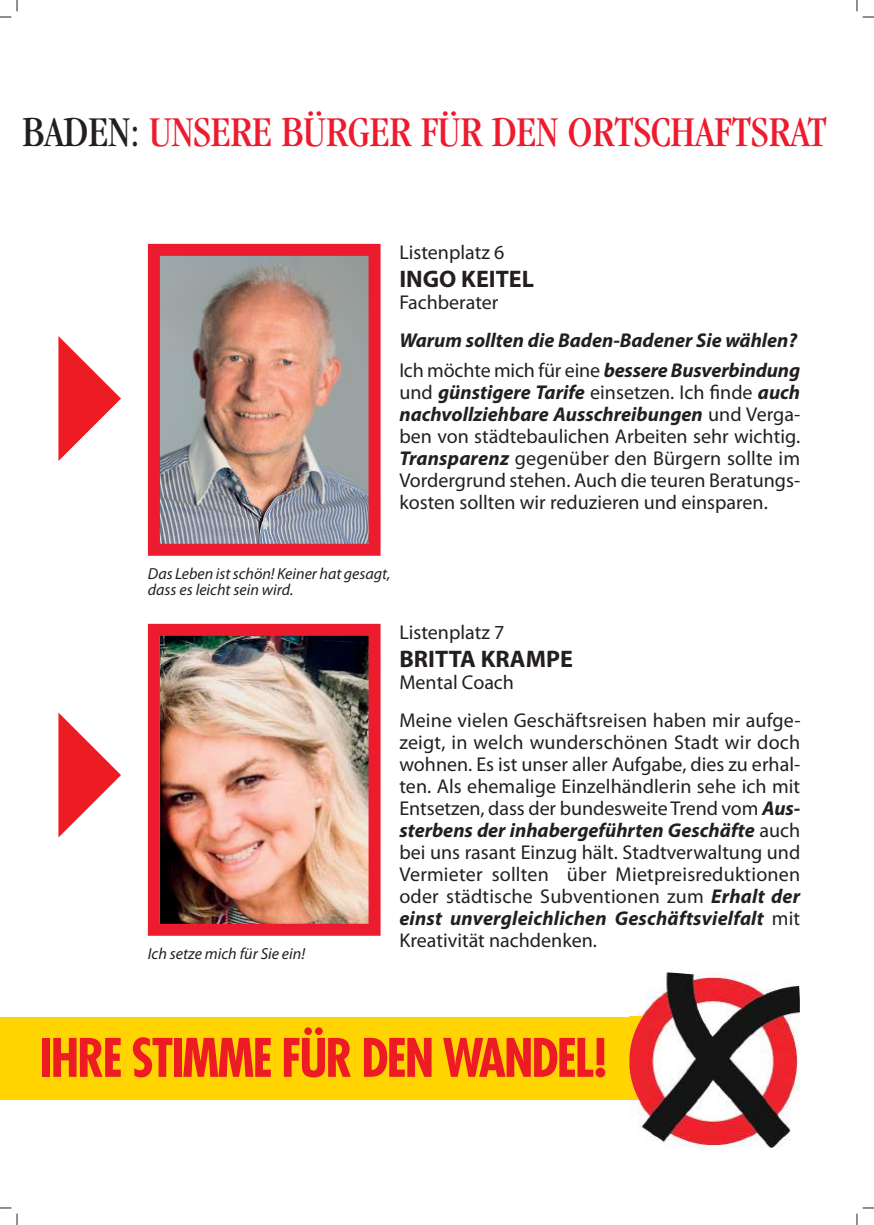
<style>
.page{position:relative;width:874px;height:1225px;background:#fff}
.page>*{position:absolute;margin:0;border:0;box-sizing:border-box;transform-origin:0 0}
.t1{font:700 condensed 51.6px "Futura LT";letter-spacing:-.04em;color:#ed1c24}
.t2{font:condensed 44px "Garamond";color:#ed1b2e}
.t3{font:700 24px "Myriad Pro";color:#231f20}
.t4{font:20px/22px "Myriad Pro";color:#231f20;text-align:justify}
.t5{font:italic 700 20px/30px "Myriad Pro";color:#231f20}
.t6{font:italic 16px/16px "Myriad Pro";color:#231f20}
.s1{color:#231f20}
.s2{font-weight:400;font-style:normal}
.s3{font-weight:700;font-style:italic}
</style>
<div class="page">
<svg style="left:856px;top:1207px;width:17px;height:17px"></svg>
<div style="left:0;top:1017px;width:647px;height:83px;background:#ffd400"></div>
<img style="left:629px;top:972px;width:170px;height:175px">
<img style="left:629px;top:1017px;width:18px;height:83px">
<img style="left:161px;top:257px;width:206px;height:286px">
<div style="left:148px;top:244px;width:232px;height:312px;border:12px solid #ed1b2e"></div>
<img style="left:161px;top:637px;width:206px;height:285px">
<div style="left:148px;top:624px;width:232px;height:311px;border:12px solid #ed1b2e"></div>
<h2 class="t2" style="left:22px;top:115px;width:805px"><span class="s1">BADEN:</span> UNSERE BÜRGER FÜR DEN ORTSCHAFTSRAT</h2>
<p class="t4" style="left:399px;top:243px;width:107px">Listenplatz 6</p>
<p class="t3" style="left:399px;top:270px;width:136px">INGO KEITEL</p>
<p class="t4" style="left:399px;top:293px;width:100px">Fachberater</p>
<p class="t5" style="left:399px;top:327px;width:402px">Warum sollten die Baden-Badener Sie wählen?<br><span class="s2">Ich möchte mich für eine</span> bessere Busverbindung</p>
<p class="t4" style="left:399px;top:383px;width:402px">und <span class="s3">günstigere Tarife</span> einsetzen. Ich finde <span class="s3">auch nachvollziehbare Ausschreibungen</span> und Verga&shy;ben von städtebaulichen Arbeiten sehr wichtig.<br><span class="s3">Transparenz</span> gegenüber den Bürgern sollte im Vordergrund stehen. Auch die teuren Beratungs&shy;kosten sollten wir reduzieren und einsparen.</p>
<p class="t6" style="left:148px;top:567px;width:244px">Das Leben ist schön! Keiner hat gesagt, dass es leicht sein wird.</p>
<p class="t6" style="left:148px;top:947px;width:159px">Ich setze mich für Sie ein!</p>
<p class="t4" style="left:399px;top:623px;width:107px">Listenplatz 7</p>
<p class="t3" style="left:399px;top:650px;width:175px">BRITTA KRAMPE</p>
<p class="t4" style="left:399px;top:665px;width:402px;line-height:38px">Mental Coach<br>Meine vielen Geschäftsreisen haben mir aufge-</p>
<p class="t4" style="left:399px;top:733px;width:402px">zeigt, in welch wunderschönen Stadt wir doch wohnen. Es ist unser aller Aufgabe, dies zu erhal&shy;ten. Als ehemalige Einzelhändlerin sehe ich mit Entsetzen, dass der bundesweite Trend vom <span class="s3">Aus&shy;sterbens der inhabergeführten Geschäfte</span> auch bei uns rasant Einzug hält. Stadtverwaltung und Vermieter sollten über Mietpreisreduktionen oder städtische Subventionen zum <span class="s3">Erhalt der einst unvergleichlichen Geschäftsvielfalt</span> mit Kreativität nachdenken.</p>
<h1 class="t1" style="left:39px;top:1034px;width:568px">IHRE STIMME FÜR DEN WANDEL!</h1>
</div>
